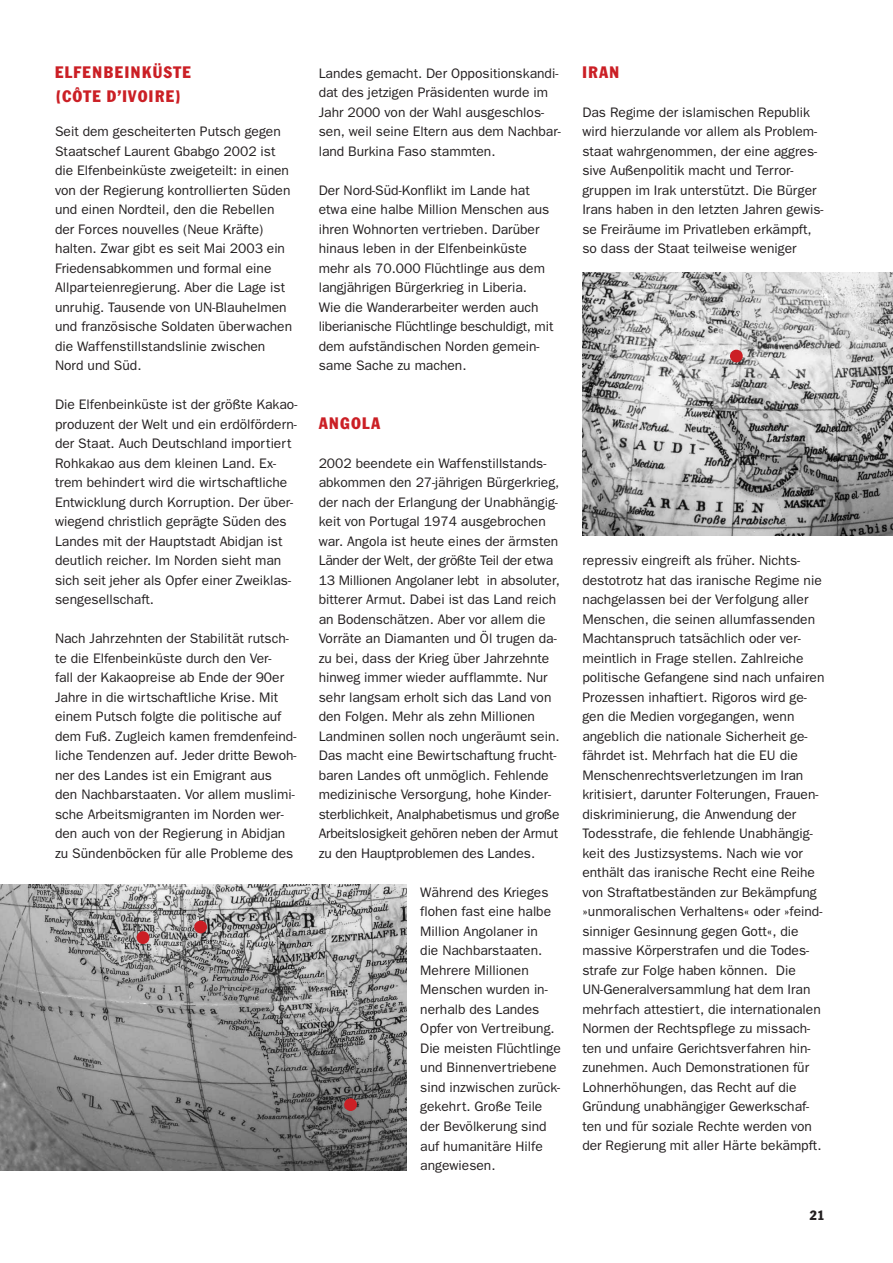
<style>
.page{position:relative;width:893px;height:1263px;background:#fff}
.page>*{position:absolute;margin:0;border:0;box-sizing:border-box;transform-origin:0 0}
.t1{font:16.5px/24px "Franklin ATF Condensed BQ";letter-spacing:.08em;color:#cb1f25}
.t2{font:13.8px/19.5px "Franklin Gothic";color:#231f20}
.t3{font:13.5px "Franklin ATF Condensed BQ";color:#231f20}
</style>
<div class="page">
<img style="left:0;top:885px;width:407px;height:286px">
<img style="left:582px;top:273px;width:311px;height:262px">
<div style="left:137px;top:931px;width:12px;height:13px;background:#cb1f25;border-radius:50%"></div>
<div style="left:344px;top:1098px;width:13px;height:13px;background:#cb1f25;border-radius:50%"></div>
<div style="left:194px;top:920px;width:13px;height:13px;background:#cb1f25;border-radius:50%"></div>
<div style="left:730px;top:350px;width:13px;height:12px;background:#cb1f25;border-radius:50%"></div>
<p class="t1" style="left:55px;top:62px;width:137px">ELFENBEINKÜSTE (CÔTE D’IVOIRE)</p>
<p class="t2" style="left:55px;top:123px;width:239px">Seit dem gescheiterten Putsch gegen Staatschef Laurent Gbabgo 2002 ist die Elfenbeinküste zweigeteilt: in einen von der Regierung kontrollierten Süden und einen Nordteil, den die Rebellen der Forces nouvelles (Neue Kräfte) halten. Zwar gibt es seit Mai 2003 ein Friedensabkommen und formal eine Allparteienregierung. Aber die Lage ist unruhig. Tausende von UN-Blauhelmen und französische Soldaten überwachen die Waffenstillstandslinie zwischen Nord und Süd.</p>
<p class="t2" style="left:55px;top:396px;width:244px">Die Elfenbeinküste ist der größte Kakao&shy;produzent der Welt und ein erdölfördern&shy;der Staat. Auch Deutschland importiert Rohkakao aus dem kleinen Land. Ex&shy;trem behindert wird die wirtschaftliche Entwicklung durch Korruption. Der über&shy;wiegend christlich geprägte Süden des Landes mit der Hauptstadt Abidjan ist deutlich reicher. Im Norden sieht man sich seit jeher als Opfer einer Zweiklas&shy;sengesellschaft.</p>
<p class="t2" style="left:55px;top:630px;width:243px">Nach Jahrzehnten der Stabilität rutsch&shy;te die Elfenbeinküste durch den Ver-<br>fall der Kakaopreise ab Ende der 90er Jahre in die wirtschaftliche Krise. Mit einem Putsch folgte die politische auf dem Fuß. Zugleich kamen fremdenfeind&shy;liche Tendenzen auf. Jeder dritte Bewoh&shy;ner des Landes ist ein Emigrant aus den Nachbarstaaten. Vor allem muslimi&shy;sche Arbeitsmigranten im Norden wer&shy;den auch von der Regierung in Abidjan zu Sündenböcken für alle Probleme des</p>
<p class="t2" style="left:319px;top:65px;width:244px">Landes gemacht. Der Oppositionskandi&shy;dat des jetzigen Präsidenten wurde im Jahr 2000 von der Wahl ausgeschlos&shy;sen, weil seine Eltern aus dem Nachbar&shy;land Burkina Faso stammten.</p>
<p class="t2" style="left:319px;top:182px;width:236px">Der Nord-Süd-Konflikt im Lande hat etwa eine halbe Million Menschen aus ihren Wohnorten vertrieben. Darüber hinaus leben in der Elfenbeinküste mehr als 70.000 Flüchtlinge aus dem langjährigen Bürgerkrieg in Liberia.<br>Wie die Wanderarbeiter werden auch liberianische Flüchtlinge beschuldigt, mit dem aufständischen Norden gemein&shy;same Sache zu machen.</p>
<p class="t1" style="left:319px;top:413px;width:63px">ANGOLA</p>
<p class="t2" style="left:319px;top:455px;width:243px">2002 beendete ein Waffenstillstands&shy;abkommen den 27-jährigen Bürgerkrieg, der nach der Erlangung der Unabhängig&shy;keit von Portugal 1974 ausgebrochen war. Angola ist heute eines der ärmsten Länder der Welt, der größte Teil der etwa 13 Millionen Angolaner lebt in absoluter, bitterer Armut. Dabei ist das Land reich an Bodenschätzen. Aber vor allem die Vorräte an Diamanten und Öl trugen da&shy;zu bei, dass der Krieg über Jahrzehnte hinweg immer wieder aufflammte. Nur sehr langsam erholt sich das Land von den Folgen. Mehr als zehn Millionen Landminen sollen noch ungeräumt sein.<br>Das macht eine Bewirtschaftung frucht&shy;baren Landes oft unmöglich. Fehlende medizinische Versorgung, hohe Kinder&shy;sterblichkeit, Analphabetismus und große Arbeitslosigkeit gehören neben der Armut zu den Hauptproblemen des Landes.</p>
<p class="t2" style="left:420px;top:884px;width:142px">Während des Krieges flohen fast eine halbe<br>Million Angolaner in<br>die Nachbarstaaten.<br>Mehrere Millionen<br>Menschen wurden in&shy;nerhalb des Landes<br>Opfer von Vertreibung.<br>Die meisten Flüchtlinge und Binnenvertriebene sind inzwischen zurück&shy;gekehrt. Große Teile der Bevölkerung sind auf humanitäre Hilfe angewiesen.</p>
<p class="t1" style="left:582px;top:62px;width:38px">IRAN</p>
<p class="t2" style="left:582px;top:104px;width:243px">Das Regime der islamischen Republik wird hierzulande vor allem als Problem&shy;staat wahrgenommen, der eine aggres&shy;sive Außenpolitik macht und Terror&shy;gruppen im Irak unterstützt. Die Bürger Irans haben in den letzten Jahren gewis&shy;se Freiräume im Privatleben erkämpft, so dass der Staat teilweise weniger</p>
<p class="t2" style="left:582px;top:552px;width:244px">repressiv eingreift als früher. Nichts&shy;destotrotz hat das iranische Regime nie nachgelassen bei der Verfolgung aller Menschen, die seinen allumfassenden Machtanspruch tatsächlich oder ver&shy;meintlich in Frage stellen. Zahlreiche politische Gefangene sind nach unfairen Prozessen inhaftiert. Rigoros wird ge&shy;gen die Medien vorgegangen, wenn angeblich die nationale Sicherheit ge&shy;fährdet ist. Mehrfach hat die EU die Menschenrechtsverletzungen im Iran kritisiert, darunter Folterungen, Frauen&shy;diskriminierung, die Anwendung der Todesstrafe, die fehlende Unabhängig&shy;keit des Justizsystems. Nach wie vor enthält das iranische Recht eine Reihe von Straftatbeständen zur Bekämpfung »unmoralischen Verhaltens« oder »feind&shy;sinniger Gesinnung gegen Gott«, die massive Körperstrafen und die Todes&shy;strafe zur Folge haben können. Die UN-Generalversammlung hat dem Iran mehrfach attestiert, die internationalen Normen der Rechtspflege zu missach&shy;ten und unfaire Gerichtsverfahren hin&shy;zunehmen. Auch Demonstrationen für Lohnerhöhungen, das Recht auf die Gründung unabhängiger Gewerkschaf&shy;ten und für soziale Rechte werden von der Regierung mit aller Härte bekämpft.</p>
<p class="t3" style="left:809px;top:1210px;width:17px">21</p>
</div>
